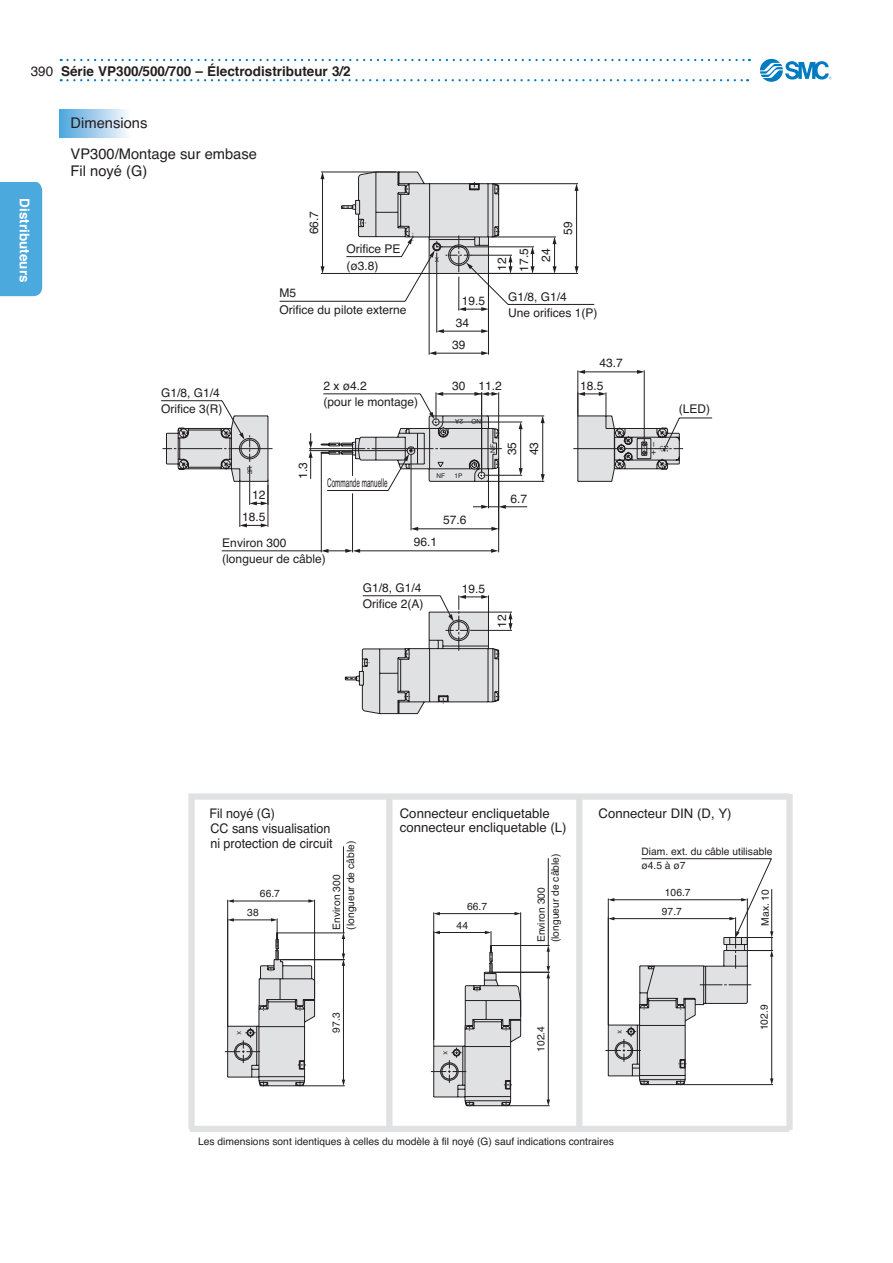
<style>
.page{position:relative;width:893px;height:1263px;background:#fff}
.page>*{position:absolute;margin:0;border:0;box-sizing:border-box;transform-origin:0 0}
.t1{font:14.7px/30.8px "Helvetica";color:#231f20}
.t2{font:700 13.5px "Helvetica";color:#231f20}
.t3{font:700 13.5px "Helvetica";color:#fff}
.t4{font:13.2px/14.7px "Helvetica";color:#231f20}
.t5{font:13.2px/15.3px "Helvetica";color:#231f20;scale:.95 1}
.t6{font:12px/16.4px "Helvetica";color:#231f20}
.t7{font:12px "Helvetica";color:#231f20;scale:.53 1}
.t8{font:10.35px/14px "Helvetica";color:#231f20}
.t9{font:8.4px "Helvetica";color:#231f20}
.t10{font:6.45px "Helvetica";color:#231f20}
.t11{font:5.55px "Helvetica";color:#231f20}
.s1{font-weight:400}
</style>
<div class="page">
<svg style="left:61px;top:59px;width:689px;height:2px"></svg>
<svg style="left:61px;top:79px;width:687px;height:2px"></svg>
<svg style="left:760px;top:59px;width:72px;height:23px"></svg>
<div style="left:0;top:182px;width:42px;height:114px;background:#4ba9de"></div>
<hr style="left:488px;top:273px;width:1px;height:82px;background:#231f20">
<hr style="left:429px;top:273px;width:1px;height:82px;background:#231f20">
<hr style="left:435px;top:353px;width:48px;height:1px;background:#231f20">
<svg style="left:481px;top:351px;width:8px;height:4px"></svg>
<svg style="left:429px;top:351px;width:7px;height:4px"></svg>
<hr style="left:436px;top:253px;width:1px;height:80px;background:#231f20">
<hr style="left:443px;top:331px;width:40px;height:1px;background:#231f20">
<svg style="left:437px;top:329px;width:7px;height:4px"></svg>
<svg style="left:481px;top:329px;width:7px;height:4px"></svg>
<svg style="left:279px;top:171px;width:316px;height:140px"></svg>
<svg style="left:344px;top:595px;width:168px;height:119px"></svg>
<hr style="left:487px;top:416px;width:57px;height:1px;background:#231f20">
<hr style="left:487px;top:481px;width:57px;height:1px;background:#231f20">
<hr style="left:542px;top:422px;width:1px;height:53px;background:#231f20">
<svg style="left:541px;top:416px;width:4px;height:7px"></svg>
<svg style="left:541px;top:474px;width:4px;height:7px"></svg>
<svg style="left:161px;top:392px;width:366px;height:161px"></svg>
<hr style="left:644px;top:370px;width:1px;height:72px;background:#231f20">
<hr style="left:577px;top:370px;width:1px;height:46px;background:#231f20">
<hr style="left:584px;top:372px;width:54px;height:1px;background:#231f20">
<svg style="left:637px;top:370px;width:7px;height:4px"></svg>
<svg style="left:578px;top:370px;width:7px;height:4px"></svg>
<svg style="left:573px;top:392px;width:140px;height:90px"></svg>
<svg style="left:188px;top:793px;width:602px;height:339px"></svg>
<div style="left:60px;top:110px;width:70px;height:27px;background:linear-gradient(to right,#4fa4dd,#f8f8fc)"></div>
<hr style="left:278px;top:933px;width:67px;height:1px;background:#231f20">
<hr style="left:343px;top:846px;width:1px;height:87px;background:#231f20">
<hr style="left:303px;top:1085px;width:42px;height:1px;background:#231f20">
<hr style="left:281px;top:959px;width:64px;height:1px;background:#231f20">
<hr style="left:343px;top:965px;width:1px;height:116px;background:#231f20">
<svg style="left:342px;top:1080px;width:3px;height:6px"></svg>
<svg style="left:342px;top:933px;width:3px;height:33px"></svg>
<hr style="left:314px;top:900px;width:1px;height:98px;background:#231f20">
<hr style="left:227px;top:900px;width:1px;height:126px;background:#231f20">
<hr style="left:233px;top:901px;width:77px;height:1px;background:#231f20">
<svg style="left:308px;top:899px;width:7px;height:4px"></svg>
<svg style="left:227px;top:899px;width:7px;height:4px"></svg>
<svg style="left:225px;top:918px;width:90px;height:168px"></svg>
<div style="left:386px;top:795px;width:6px;height:333px;background:#e0e1e3"></div>
<div style="left:190px;top:1126px;width:599px;height:6px;background:#e0e1e3"></div>
<div style="left:786px;top:794px;width:7px;height:336px;background:#e0e1e3"></div>
<p class="t2" style="left:31px;top:60px;width:321px"><span class="s1">390</span> Série VP300/500/700 – Électrodistributeur 3/2</p>
<p class="t3" style="left:35px;top:198px;width:86px;rotate:90deg">Distributeurs</p>
<p class="t1" style="left:71px;top:108px;width:188px">Dimensions<br>VP300/Montage sur embase</p>
<p class="t1" style="left:71px;top:156px;width:78px">Fil noyé (G)</p>
<p class="t6" style="left:161px;top:385px;width:63px">G1/8, G1/4<br>Orifice 3(R)</p>
<p class="t10" style="left:245px;top:474px;width:10px;rotate:-90deg">3R</p>
<p class="t6" style="left:252px;top:487px;width:15px">12</p>
<p class="t6" style="left:242px;top:509px;width:25px">18.5</p>
<p class="t6" style="left:306px;top:234px;width:25px;rotate:-90deg">66.7</p>
<p class="t6" style="left:346px;top:241px;width:56px">Orifice PE (ø3.8)</p>
<p class="t6" style="left:280px;top:285px;width:128px">M5<br>Orifice du pilote externe</p>
<p class="t10" style="left:435px;top:255px;width:6px">X</p>
<p class="t6" style="left:462px;top:293px;width:25px">19.5</p>
<p class="t6" style="left:456px;top:315px;width:15px">34</p>
<p class="t6" style="left:452px;top:337px;width:15px">39</p>
<p class="t6" style="left:494px;top:271px;width:15px;rotate:-90deg">12</p>
<p class="t6" style="left:516px;top:272px;width:25px;rotate:-90deg">17.5</p>
<p class="t6" style="left:538px;top:262px;width:15px;rotate:-90deg">24</p>
<p class="t6" style="left:560px;top:235px;width:15px;rotate:-90deg">59</p>
<p class="t6" style="left:508px;top:289px;width:91px">G1/8, G1/4<br>Une orifices 1(P)</p>
<p class="t6" style="left:295px;top:479px;width:18px;rotate:-90deg">1.3</p>
<p class="t6" style="left:323px;top:378px;width:45px">2 x ø4.2</p>
<p class="t6" style="left:452px;top:377px;width:51px">30 11.2</p>
<p class="t6" style="left:323px;top:394px;width:96px">(pour le montage)</p>
<p class="t7" style="left:327px;top:474px;width:116px">Commande manuelle</p>
<p class="t10" style="left:463px;top:426px;width:9px;rotate:-180deg">2A</p>
<p class="t10" style="left:481px;top:426px;width:11px;rotate:-180deg">NO</p>
<p class="t10" style="left:436px;top:471px;width:10px">NF</p>
<p class="t10" style="left:455px;top:471px;width:9px">1P</p>
<p class="t10" style="left:488px;top:453px;width:10px;rotate:-90deg">NF</p>
<p class="t6" style="left:443px;top:512px;width:25px">57.6</p>
<p class="t6" style="left:504px;top:455px;width:15px;rotate:-90deg">35</p>
<p class="t6" style="left:526px;top:455px;width:15px;rotate:-90deg">43</p>
<p class="t6" style="left:511px;top:491px;width:18px">6.7</p>
<p class="t6" style="left:580px;top:353px;width:44px;line-height:22px;text-indent:19px">43.7<br>18.5</p>
<p class="t6" style="left:222px;top:535px;width:105px">Environ 300 (longueur de câble)</p>
<p class="t6" style="left:414px;top:534px;width:25px">96.1</p>
<p class="t6" style="left:363px;top:580px;width:62px">G1/8, G1/4<br>Orifice 2(A)</p>
<p class="t6" style="left:462px;top:580px;width:25px">19.5</p>
<p class="t6" style="left:494px;top:628px;width:15px;rotate:-90deg">12</p>
<p class="t9" style="left:661px;top:442px;width:15px;rotate:90deg">– +</p>
<p class="t6" style="left:679px;top:401px;width:33px">(LED)</p>
<p class="t5" style="left:209px;top:806px;width:131px">Fil noyé (G)<br>CC sans visualisation ni protection de circuit</p>
<p class="t8" style="left:330px;top:929px;width:90px;rotate:-90deg">Environ 300 (longueur de câble)</p>
<p class="t8" style="left:260px;top:887px;width:22px">66.7</p>
<p class="t8" style="left:247px;top:906px;width:13px">38</p>
<p class="t11" style="left:243px;top:1031px;width:5px;rotate:90deg">X</p>
<p class="t8" style="left:329px;top:1033px;width:22px;rotate:-90deg">97.3</p>
<p class="t4" style="left:400px;top:806px;width:168px">Connecteur encliquetable connecteur encliquetable (L)</p>
<p class="t8" style="left:457px;top:897px;width:32px;line-height:18.9px;text-indent:11px">66.7<br>44</p>
<p class="t11" style="left:450px;top:1051px;width:5px;rotate:90deg">X</p>
<p class="t8" style="left:535px;top:942px;width:90px;rotate:-90deg">Environ 300 (longueur de câble)</p>
<p class="t8" style="left:534px;top:1052px;width:27px;rotate:-90deg">102.4</p>
<p class="t4" style="left:599px;top:806px;width:135px">Connecteur DIN (D, Y)</p>
<p class="t8" style="left:641px;top:845px;width:132px">Diam. ext. du câble utilisable ø4.5 à ø7</p>
<p class="t8" style="left:662px;top:883px;width:30px;line-height:18.9px">106.7<br>97.7</p>
<p class="t11" style="left:624px;top:1030px;width:5px;rotate:90deg">X</p>
<p class="t8" style="left:758px;top:926px;width:38px;rotate:-90deg">Max. 10</p>
<p class="t8" style="left:758px;top:1030px;width:27px;rotate:-90deg">102.9</p>
<p class="t8" style="left:198px;top:1134px;width:417px">Les dimensions sont identiques à celles du modèle à fil noyé (G) sauf indications contraires</p>
</div>
